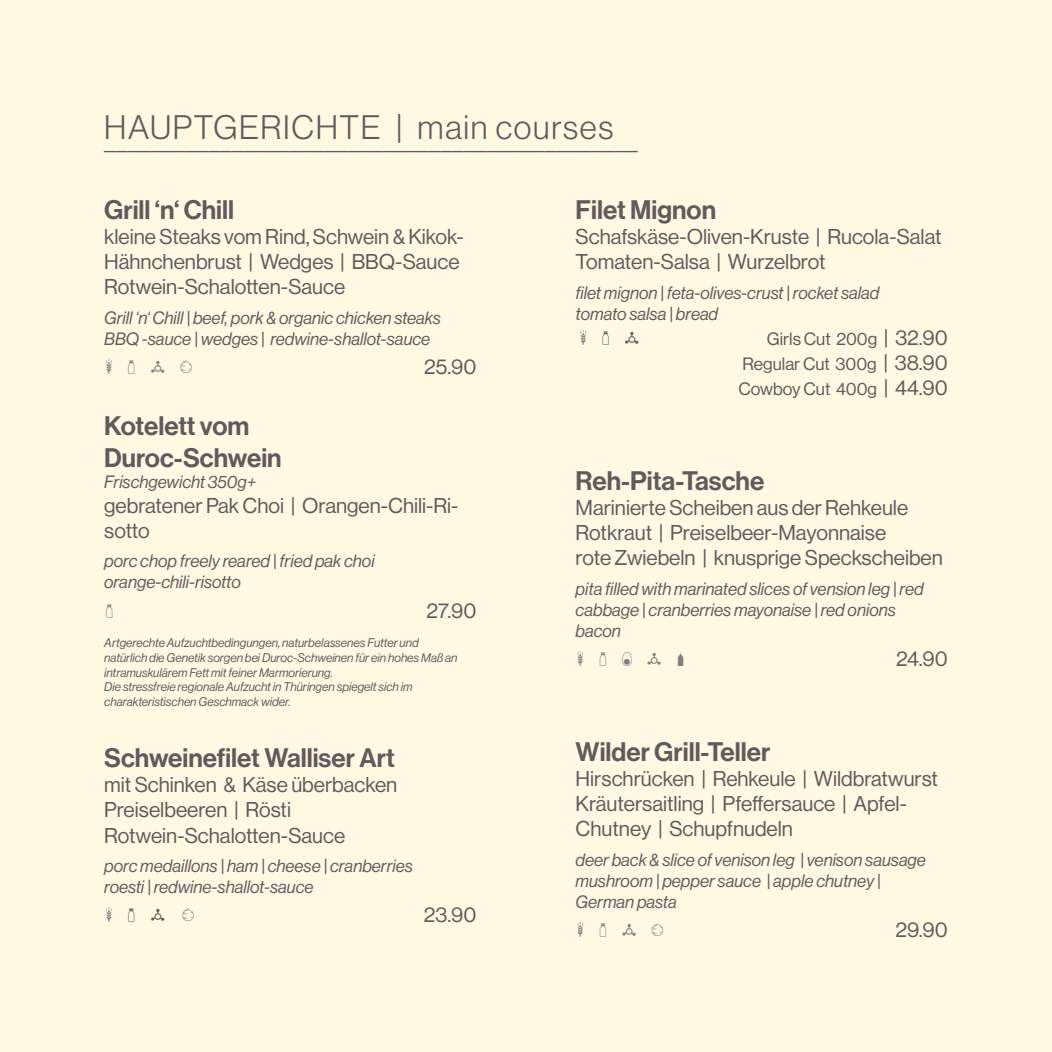
<style>
.page{position:relative;width:1052px;height:1052px;background:#fff9e3}
.page>*{position:absolute;margin:0;border:0;box-sizing:border-box;transform-origin:0 0}
.t1{font:33.25px "N Haas Grotesk DS Pro 45 Lt";letter-spacing:.05em;color:#62595d}
.t2{font:31.5px "N Haas Grotesk DS Pro 35 X Lt";color:#62595d}
.t3{font:26.25px/31.5px "N Haas Grotesk DS Pro 65 Md";color:#62595d}
.t4{font:21px/25.2px "N Haas Grotesk DS Pro 55 Rg";color:#62595d}
.t5{font:21px "Allergiker";color:#857a7d}
.t6{font:21px "Allergiker";color:#62595d}
.t7{font:17.5px/21px "N Haas Grotesk DS Pro 56 It";color:#62595d}
.t8{font:17.5px/25.2px "N Haas Grotesk DS Pro 55 Rg";color:#62595d;text-align:justify}
.t9{font:12.25px/14.7px "N Haas Grotesk DS Pro 56 It";color:#62595d}
.s1{color:#62595d}
.s2{color:#857a7d}
.s3{font-size:21px}
</style>
<div class="page">
<h1 class="t1" style="left:104px;top:109px;width:511px">HAUPTGERICHTE | main courses</h1>
<h2 class="t2" style="left:104px;top:118px;width:535px">______________________________________________</h2>
<p class="t3" style="left:104px;top:194px;width:131px">Grill ‘n‘ Chill</p>
<p class="t4" style="left:104px;top:224px;width:361px">kleine Steaks vom Rind, Schwein &amp; Kikok-<br>Hähnchenbrust | Wedges | BBQ-Sauce<br>Rotwein-Schalotten-Sauce</p>
<p class="t7" style="left:104px;top:307px;width:338px">Grill ‘n‘ Chill | beef, pork &amp; organic chicken steaks<br>BBQ -sauce | wedges | redwine-shallot-sauce</p>
<p class="t5" style="left:104px;top:355px;width:91px">A C G H</p>
<p class="t4" style="left:424px;top:354px;width:54px">25.90</p>
<p class="t3" style="left:104px;top:410px;width:179px">Kotelett vom<br>Duroc-Schwein</p>
<p class="t7" style="left:104px;top:471px;width:154px">Frischgewicht 350g+</p>
<p class="t4" style="left:104px;top:493px;width:356px">gebratener Pak Choi | Orangen-Chili-Ri&shy;sotto</p>
<p class="t7" style="left:104px;top:551px;width:272px">porc chop freely reared | fried pak choi orange-chili-risotto</p>
<p class="t5" style="left:104px;top:598px;width:12px">C</p>
<p class="t4" style="left:426px;top:598px;width:51px">27.90</p>
<p class="t9" style="left:104px;top:636px;width:355px">Artgerechte Aufzuchtbedingungen, naturbelassenes Futter und natürlich die Genetik sorgen bei Duroc-Schweinen für ein hohes Maß an intramuskulärem Fett mit feiner Marmorierung.<br>Die stressfreie regionale Aufzucht in Thüringen spiegelt sich im charakteristischen Geschmack wider.</p>
<p class="t3" style="left:104px;top:742px;width:292px">Schweinefilet Walliser Art</p>
<p class="t4" style="left:104px;top:772px;width:295px">mit Schinken &amp; Käse überbacken<br>Preiselbeeren | Rösti<br>Rotwein-Schalotten-Sauce</p>
<p class="t7" style="left:104px;top:855px;width:310px">porc medaillons | ham | cheese | cranberries roesti | redwine-shallot-sauce</p>
<p class="t5" style="left:104px;top:903px;width:93px">A <span class="s1">C G</span> H</p>
<p class="t4" style="left:424px;top:902px;width:54px">23.90</p>
<p class="t3" style="left:575px;top:194px;width:142px">Filet Mignon</p>
<p class="t4" style="left:575px;top:224px;width:367px">Schafskäse-Oliven-Kruste | Rucola-Salat<br>Tomaten-Salsa | Wurzelbrot</p>
<p class="t7" style="left:575px;top:282px;width:305px">filet mignon | feta-olives-crust | rocket salad tomato salsa | bread</p>
<p class="t6" style="left:578px;top:325px;width:63px"><span class="s2">A</span> C G</p>
<p class="t8" style="left:738px;top:326px;width:211px;text-indent:29px">Girls Cut 200g <span class="s3">| 32.90<br></span>Regular Cut 300g <span class="s3">| 38.90<br></span>Cowboy Cut 400g <span class="s3">| 44.90</span></p>
<p class="t3" style="left:575px;top:465px;width:190px">Reh-Pita-Tasche</p>
<p class="t4" style="left:575px;top:495px;width:369px">Marinierte Scheiben aus der Rehkeule<br>Rotkraut | Preiselbeer-Mayonnaise<br>rote Zwiebeln | knusprige Speckscheiben</p>
<p class="t7" style="left:575px;top:578px;width:349px">pita filled with marinated slices of vension leg | red cabbage | cranberries mayonaise | red onions bacon</p>
<p class="t5" style="left:575px;top:646px;width:111px">A C B G J</p>
<p class="t4" style="left:896px;top:646px;width:53px">24.90</p>
<p class="t3" style="left:575px;top:736px;width:196px">Wilder Grill-Teller</p>
<p class="t4" style="left:575px;top:766px;width:364px">Hirschrücken | Rehkeule | Wildbratwurst<br>Kräutersaitling | Pfeffersauce | Apfel-<br>Chutney | Schupfnudeln</p>
<p class="t7" style="left:575px;top:849px;width:352px">deer back &amp; slice of venison leg | venison sausage mushroom | pepper sauce | apple chutney |<br>German pasta</p>
<p class="t5" style="left:575px;top:917px;width:91px">A C G H</p>
<p class="t4" style="left:895px;top:917px;width:54px">29.90</p>
</div>
